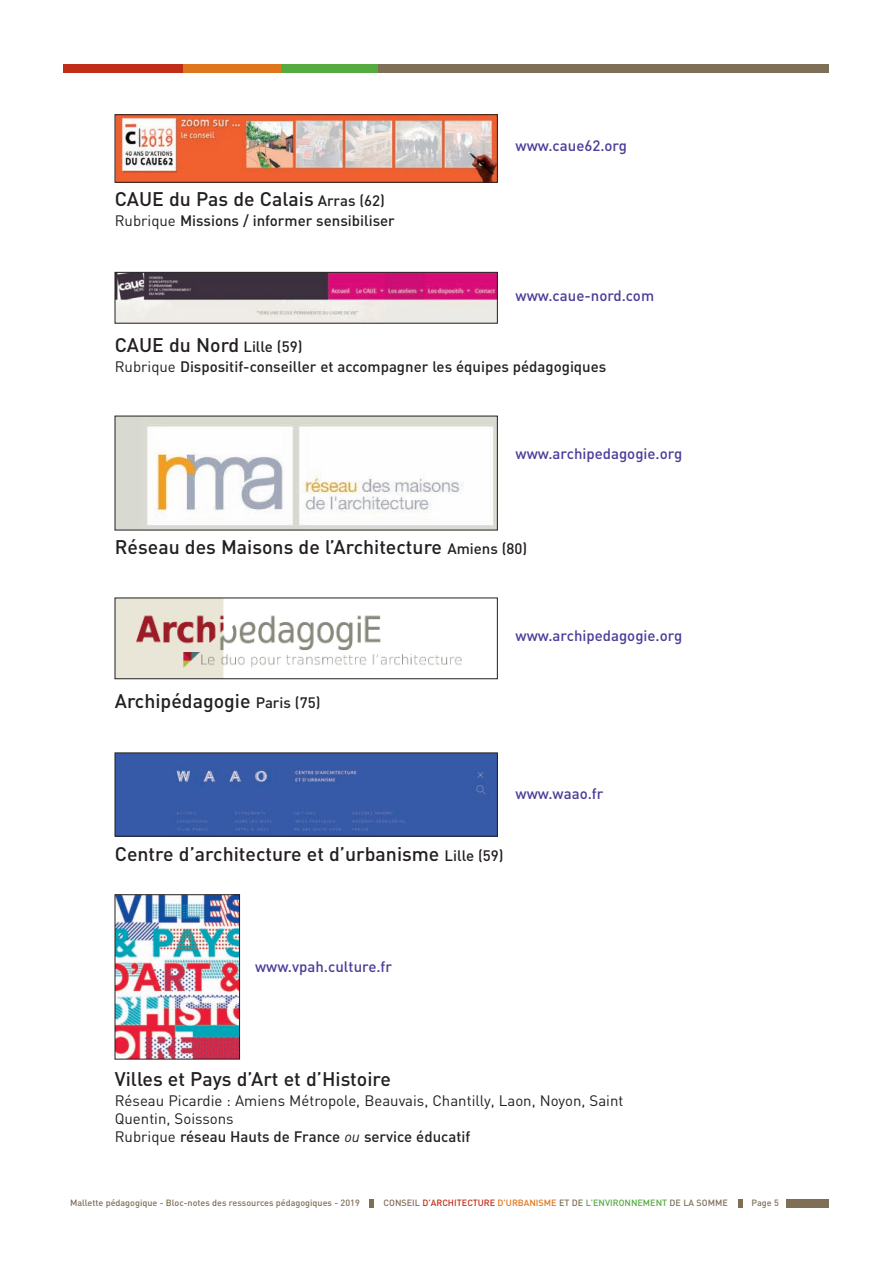
<style>
.page{position:relative;width:893px;height:1263px;background:#fff}
.page>*{position:absolute;margin:0;border:0;box-sizing:border-box;transform-origin:0 0}
.t1{font:500 19.5px "DIN";color:#231f20}
.t2{font:15px/18px "DIN";color:#231f20}
.t3{font:500 15px "DIN";color:#4d3c98}
.t4{font:500 15px "DIN";color:#231f20}
.t5{font:500 9px "DIN";color:#806f57}
.s1{font-size:15px}
.s2{font-weight:400}
.s3{font-weight:500}
.s4{font-style:italic}
.s5{color:#c02d19}
.s6{color:#de761b}
.s7{color:#56ab40}
</style>
<div class="page">
<img style="left:117px;top:116px;width:379px;height:64px">
<div style="left:115px;top:114px;width:383px;height:68px;border:1px solid #231f20"></div>
<img style="left:117px;top:896px;width:121px;height:161px">
<div style="left:115px;top:894px;width:125px;height:165px;border:1px solid #231f20"></div>
<img style="left:117px;top:418px;width:378px;height:110px">
<img style="left:117px;top:600px;width:345px;height:77px">
<div style="left:115px;top:598px;width:382px;height:81px;border:1px solid #231f20"></div>
<div style="left:117px;top:755px;width:379px;height:79px;background:#365aa8"></div>
<img style="left:117px;top:274px;width:379px;height:47px">
<div style="left:115px;top:272px;width:383px;height:51px;border:1px solid #231f20"></div>
<div style="left:64px;top:64px;width:119px;height:8px;background:#c02d19"></div>
<div style="left:183px;top:64px;width:98px;height:8px;background:#de761b"></div>
<div style="left:281px;top:64px;width:97px;height:8px;background:#56ab40"></div>
<div style="left:378px;top:64px;width:451px;height:8px;background:#806f57"></div>
<div style="left:787px;top:1199px;width:42px;height:9px;background:#806f57"></div>
<svg style="left:369px;top:1199px;width:4px;height:9px"></svg>
<svg style="left:738px;top:1199px;width:4px;height:9px"></svg>
<p class="t1" style="left:115px;top:188px;width:272px">CAUE du Pas de Calais <span class="s1">Arras (62)</span></p>
<p class="t4" style="left:115px;top:212px;width:282px"><span class="s2">Rubrique</span> Missions / informer sensibiliser</p>
<p class="t3" style="left:516px;top:137px;width:113px">www.caue62.org</p>
<p class="t3" style="left:516px;top:286px;width:140px">www.caue-nord.com</p>
<p class="t1" style="left:115px;top:334px;width:189px">CAUE du Nord <span class="s1">Lille (59)</span></p>
<p class="t4" style="left:115px;top:358px;width:493px"><span class="s2">Rubrique</span> Dispositif-conseiller et accompagner les équipes pédagogiques</p>
<p class="t3" style="left:516px;top:445px;width:168px">www.archipedagogie.org</p>
<p class="t1" style="left:115px;top:535px;width:414px">Réseau des Maisons de l’Architecture <span class="s1">Amiens (80)</span></p>
<p class="t1" style="left:115px;top:689px;width:207px">Archipédagogie <span class="s1">Paris (75)</span></p>
<p class="t3" style="left:516px;top:627px;width:168px">www.archipedagogie.org</p>
<p class="t3" style="left:516px;top:784px;width:89px">www.waao.fr</p>
<p class="t1" style="left:115px;top:842px;width:390px">Centre d’architecture et d’urbanisme <span class="s1">Lille (59)</span></p>
<p class="t3" style="left:255px;top:958px;width:138px">www.vpah.culture.fr</p>
<p class="t1" style="left:115px;top:1067px;width:278px">Villes et Pays d’Art et d’Histoire</p>
<p class="t2" style="left:115px;top:1091px;width:510px">Réseau Picardie : Amiens Métropole, Beauvais, Chantilly, Laon, Noyon, Saint<br>Quentin, Soissons<br>Rubrique <span class="s3">réseau Hauts de France</span> <span class="s4">ou</span> <span class="s3">service éducatif</span></p>
<p class="t5" style="left:70px;top:1198px;width:291px">Mallette pédagogique - Bloc-notes des ressources pédagogiques - 2019</p>
<p class="t5" style="left:384px;top:1198px;width:346px">CONSEIL <span class="s5">D'ARCHITECTURE</span> <span class="s6">D'URBANISME</span> ET DE <span class="s7">L'ENVIRONNEMENT</span> DE LA SOMME</p>
<p class="t5" style="left:751px;top:1198px;width:29px">Page 5</p>
</div>
